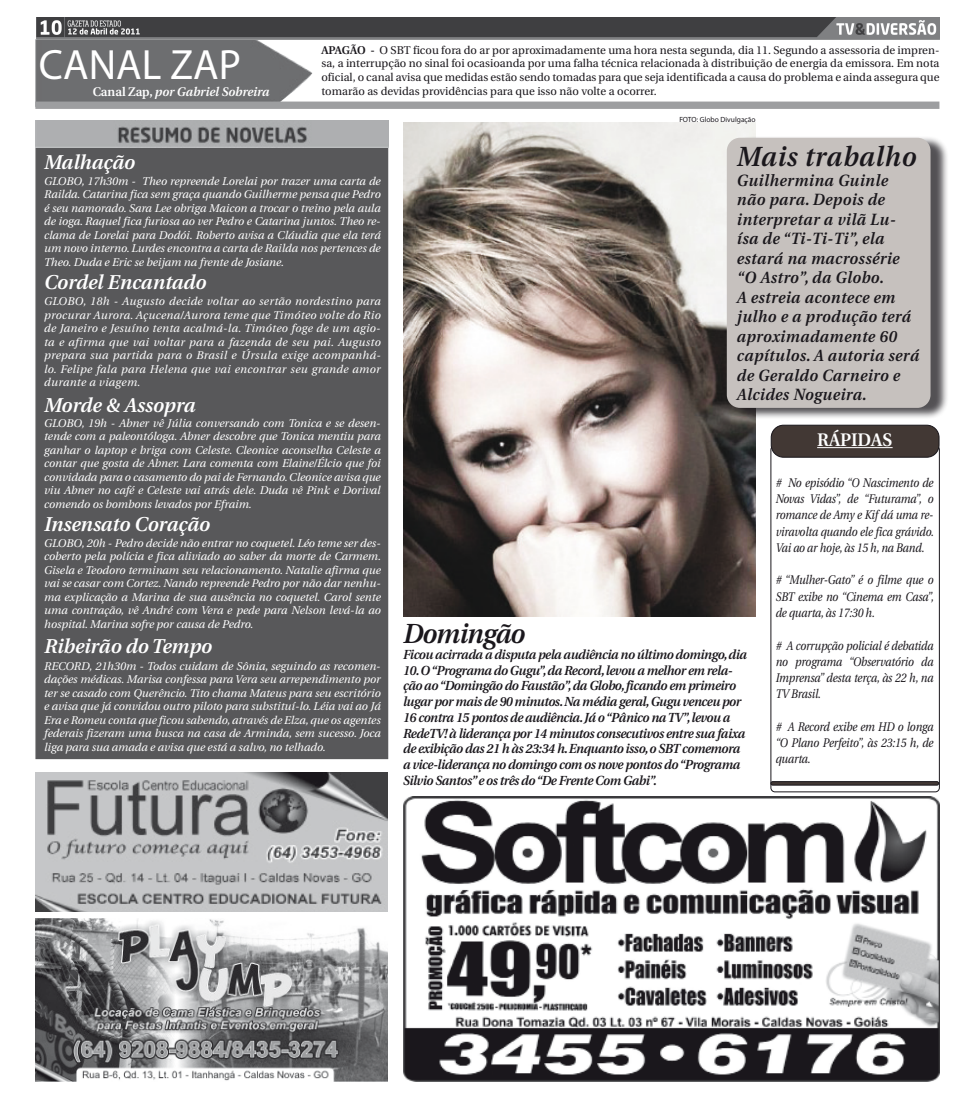
<style>
.page{position:relative;width:975px;height:1099px;background:#fff}
.page>*{position:absolute;margin:0;border:0;box-sizing:border-box;transform-origin:0 0}
.t1{font:42.5px "Myriad Pro";color:#fff}
.Título_Artigos{font:italic 600 27.62px "Utopia";letter-spacing:.02em;color:#1a171c;scale:.95 1}
.Título_Artigos-2{font:italic 600 27.62px "Utopia";letter-spacing:-.03em;color:#1a171c;scale:.95 1}
.Corpo_de_Texto{font:italic 600 20px "Utopia";color:#fff}
.Chapéu{font:600 18.12px "Utopia";color:#fff}
.Título_Artigos-3{font:italic 600 16.25px/19.5px "Utopia";letter-spacing:.03em;color:#1a171c;scale:.95 1}
.Título_Artigos-4{font:italic 600 13.12px/15.8px "Utopia";letter-spacing:-.03em;color:#1a171c;scale:.95 1}
.Corpo_de_Texto-2{font:italic 12.5px/16.2px "Utopia";letter-spacing:-.01em;color:#1a171c;text-align:justify;scale:.86 1}
.Corpo_de_Texto-3{font:italic 600 12.5px "Utopia";color:#fff}
.Corpo_de_Texto-4{font:italic 11.25px/13.5px "Utopia";color:#fff;text-align:justify}
.Corpo_de_Texto-5{font:11.25px/13.8px "Utopia";color:#1a171c;text-align:justify}
.Crédito_Fotos{font:7.5px "Myriad Pro";color:#1a171c}
.s1{font-style:normal}
.s2{font-weight:600}
</style>
<div class="page">
<img style="left:403px;top:123px;width:352px;height:494px">
<img style="left:35px;top:39px;width:277px;height:63px">
<div style="left:35px;top:102px;width:904px;height:7px;background:#9d9ea0"></div>
<img style="left:35px;top:918px;width:353px;height:163px">
<img style="left:35px;top:772px;width:353px;height:139px">
<img style="left:403px;top:796px;width:536px;height:285px">
<div style="left:35px;top:129px;width:353px;height:630px;background:#58585a;border:1px solid #58585a"></div>
<img style="left:35px;top:121px;width:353px;height:26px">
<div style="left:770px;top:445px;width:169px;height:347px;border:1px solid #1a171c;border-radius:4px"></div>
<div style="left:771px;top:425px;width:167px;height:32px;background:#423834;border-radius:12px"></div>
<div style="left:770px;top:424px;width:169px;height:33px;border:1px solid #1a171c;border-radius:12px"></div>
<hr style="left:817px;top:447px;width:75px;height:1px;background:#fff">
<div style="left:770px;top:781px;width:168px;height:4px;border:1px solid #1a171c;border-radius:2px"></div>
<div style="left:731px;top:136px;width:217px;height:284px;background:#1a171c;opacity:.75"></div>
<div style="left:726px;top:138px;width:204px;height:270px;background:#c6c1be;border-radius:13px"></div>
<img style="left:36px;top:18px;width:903px;height:22px">
<p class="t1" style="left:39px;top:38px;width:204px">CANAL ZAP</p>
<p class="Corpo_de_Texto-3" style="left:93px;top:84px;width:178px"><span class="s1">Canal Zap,</span> por Gabriel Sobreira</p>
<p class="Corpo_de_Texto-5" style="left:321px;top:43px;width:619px"><span class="s2">APAGÃO -</span> O SBT ficou fora do ar por aproximadamente uma hora nesta segunda, dia 11. Segundo a assessoria de impren&shy;sa, a interrupção no sinal foi ocasioanda por uma falha técnica relacionada à distribuição de energia da emissora. Em nota oficial, o canal avisa que medidas estão sendo tomadas para que seja identificada a causa do problema e ainda assegura que tomarão as devidas providências para que isso não volte a ocorrer.</p>
<p class="Crédito_Fotos" style="left:679px;top:115px;width:78px">FOTO: Globo Divulgação</p>
<p class="Corpo_de_Texto" style="left:44px;top:151px;width:92px">Malhação</p>
<p class="Corpo_de_Texto-4" style="left:44px;top:174px;width:338px">GLOBO, 17h30m - Theo repreende Lorelai por trazer uma carta de Railda. Catarina fica sem graça quando Guilherme pensa que Pedro é seu namorado. Sara Lee obriga Maicon a trocar o treino pela aula de ioga. Raquel fica furiosa ao ver Pedro e Catarina juntos. Theo re&shy;clama de Lorelai para Dodói. Roberto avisa a Cláudia que ela terá um novo interno. Lurdes encontra a carta de Railda nos pertences de Theo. Duda e Eric se beijam na frente de Josiane.</p>
<p class="Corpo_de_Texto" style="left:44px;top:270px;width:164px">Cordel Encantado</p>
<p class="Corpo_de_Texto-4" style="left:44px;top:295px;width:338px">GLOBO, 18h - Augusto decide voltar ao sertão nordestino para procurar Aurora. Açucena/Aurora teme que Timóteo volte do Rio de Janeiro e Jesuíno tenta acalmá-la. Timóteo foge de um agio&shy;ta e afirma que vai voltar para a fazenda de seu pai. Augusto prepara sua partida para o Brasil e Úrsula exige acompanhá&shy;lo. Felipe fala para Helena que vai encontrar seu grande amor durante a viagem.</p>
<p class="Corpo_de_Texto" style="left:44px;top:394px;width:153px">Morde &amp; Assopra</p>
<p class="Corpo_de_Texto-4" style="left:44px;top:416px;width:338px">GLOBO, 19h - Abner vê Júlia conversando com Tonica e se desen&shy;tende com a paleontóloga. Abner descobre que Tonica mentiu para ganhar o laptop e briga com Celeste. Cleonice aconselha Celeste a contar que gosta de Abner. Lara comenta com Elaine/Élcio que foi convidada para o casamento do pai de Fernando. Cleonice avisa que viu Abner no café e Celeste vai atrás dele. Duda vê Pink e Dorival comendo os bombons levados por Efraim.</p>
<p class="Corpo_de_Texto" style="left:44px;top:513px;width:167px">Insensato Coração</p>
<p class="Corpo_de_Texto-4" style="left:44px;top:536px;width:338px">GLOBO, 20h - Pedro decide não entrar no coquetel. Léo teme ser des&shy;coberto pela polícia e fica aliviado ao saber da morte de Carmem.<br>Gisela e Teodoro terminam seu relacionamento. Natalie afirma que vai se casar com Cortez. Nando repreende Pedro por não dar nenhu&shy;ma explicação a Marina de sua ausência no coquetel. Carol sente uma contração, vê André com Vera e pede para Nelson levá-la ao hospital. Marina sofre por causa de Pedro.</p>
<p class="Corpo_de_Texto" style="left:44px;top:635px;width:169px">Ribeirão do Tempo</p>
<p class="Corpo_de_Texto-4" style="left:44px;top:659px;width:338px">RECORD, 21h30m - Todos cuidam de Sônia, seguindo as recomen&shy;dações médicas. Marisa confessa para Vera seu arrependimento por ter se casado com Querêncio. Tito chama Mateus para seu escritório e avisa que já convidou outro piloto para substituí-lo. Léia vai ao Já Era e Romeu conta que ficou sabendo, através de Elza, que os agentes federais fizeram uma busca na casa de Arminda, sem sucesso. Joca liga para sua amada e avisa que está a salvo, no telhado.</p>
<p class="Título_Artigos" style="left:736px;top:141px;width:190px">Mais trabalho</p>
<p class="Título_Artigos-3" style="left:736px;top:170px;width:193px">Guilhermina Guinle não para. Depois de interpretar a vilã Lu&shy;ísa de “Ti-Ti-Ti”, ela estará na macrossérie “O Astro”, da Globo.<br>A estreia acontece em julho e a produção terá aproximadamente 60 capítulos. A autoria será de Geraldo Carneiro e<br>Alcides Nogueira.</p>
<p class="Título_Artigos-2" style="left:403px;top:618px;width:130px">Domingão</p>
<p class="Título_Artigos-4" style="left:403px;top:646px;width:363px">Ficou acirrada a disputa pela audiência no último domingo, dia</p>
<p class="Título_Artigos-4" style="left:403px;top:662px;width:361px">10. O “Programa do Gugu”, da Record, levou a melhor em rela&shy;ção ao “Domingão do Faustão”, da Globo, ficando em primeiro lugar por mais de 90 minutos. Na média geral, Gugu venceu por 16 contra 15 pontos de audiência. Já o “Pânico na TV”, levou a RedeTV! à liderança por 14 minutos consecutivos entre sua faixa de exibição das 21 h às 23:34 h. Enquanto isso, o SBT comemora a vice-liderança no domingo com os nove pontos do “Programa Silvio Santos” e os três do “De Frente Com Gabi”.</p>
<p class="Chapéu" style="left:817px;top:429px;width:77px">RÁPIDAS</p>
<p class="Corpo_de_Texto-2" style="left:775px;top:475px;width:185px"># No episódio “O Nascimento de Novas Vidas”, de “Futurama”, o romance de Amy e Kif dá uma re&shy;viravolta quando ele fica grávido.<br>Vai ao ar hoje, às 15 h, na Band.</p>
<p class="Corpo_de_Texto-2" style="left:775px;top:572px;width:185px"># “Mulher-Gato” é o filme que o SBT exibe no “Cinema em Casa”, de quarta, às 17:30 h.</p>
<p class="Corpo_de_Texto-2" style="left:775px;top:637px;width:185px"># A corrupção policial é debatida no programa “Observatório da Imprensa” desta terça, às 22 h, na TV Brasil.</p>
<p class="Corpo_de_Texto-2" style="left:775px;top:718px;width:185px"># A Record exibe em HD o longa “O Plano Perfeito”, às 23:15 h, de quarta.</p>
</div>
